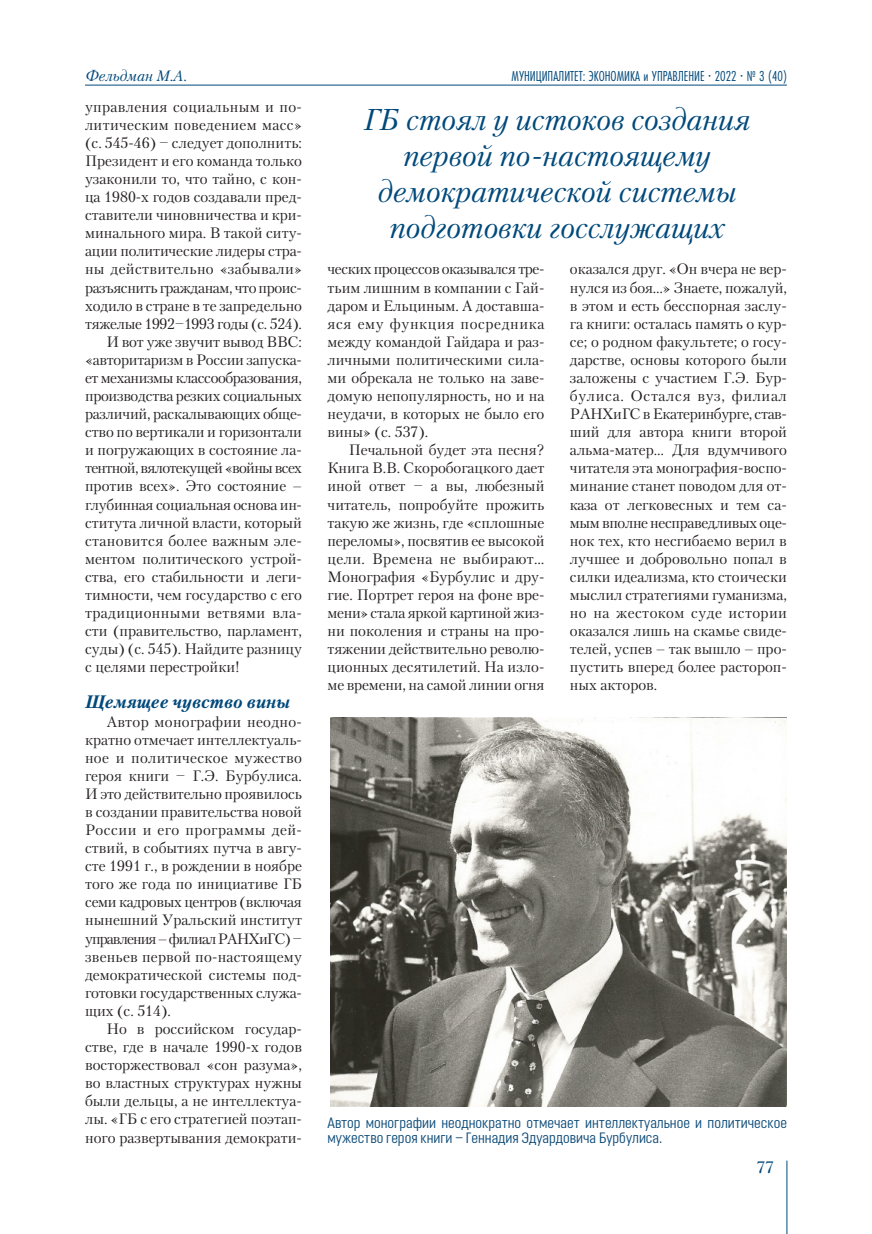
<style>
.page{position:relative;width:872px;height:1234px;background:#fff}
.page>*{position:absolute;margin:0;border:0;box-sizing:border-box;transform-origin:0 0}
.t1{font:italic 30px/36.2px "Petersburg";color:#01497b;text-align:center}
.t2{font:italic 700 18px "Petersburg";color:#01497b}
.t3{font:16.5px "Petersburg";color:#01497b}
.t4{font:15px/18px "Petersburg";color:#231f20;text-align:justify}
.t5{font:15px/15px "Opinion Pro Condensed";color:#0d4b78}
.t6{font:15px "Petersburg";letter-spacing:.02em;color:#231f20}
.t7{font:15px "Petersburg";letter-spacing:-.02em;color:#231f20}
.t8{font:15px "Petersburg";letter-spacing:-.03em;color:#231f20}
.t9{font:15px "Futura New Cond";color:#01497b}
.t10{font:15px "Petersburg";letter-spacing:-.045em;color:#231f20}
.t11{font:15px "Petersburg";letter-spacing:-.025em;color:#231f20}
.t12{font:15px "Petersburg";letter-spacing:.025em;color:#231f20}
.t13{font:italic 15px "Petersburg";color:#01497b}
</style>
<div class="page">
<hr style="left:85px;top:85px;width:702px;height:1px;background:#01497b">
<hr style="left:786px;top:1160px;width:1px;height:73px;background:#01497b">
<img style="left:330px;top:717px;width:457px;height:388px">
<p class="t13" style="left:85px;top:65px;width:103px">Фельдман М.А.</p>
<p class="t9" style="left:511px;top:70px;width:277px">МУНИЦИПАЛИТЕТ: ЭКОНОМИКА и УПРАВЛЕНИЕ · 2022 · № 3 (40)</p>
<p class="t6" style="left:85px;top:96px;width:218px">управления социальным и по-</p>
<p class="t6" style="left:85px;top:114px;width:218px">литическим поведением масс»</p>
<p class="t4" style="left:85px;top:134px;width:218px">(с. 545-46) ‒ следует дополнить:</p>
<p class="t4" style="left:85px;top:152px;width:218px">Президент и его команда только</p>
<p class="t4" style="left:85px;top:170px;width:218px">узаконили то, что тайно, с кон-</p>
<p class="t4" style="left:85px;top:188px;width:218px">ца 1980-х годов создавали пред-</p>
<p class="t4" style="left:85px;top:206px;width:218px">ставители чиновничества и кри-</p>
<p class="t4" style="left:85px;top:224px;width:218px">минального мира. В такой ситу-</p>
<p class="t4" style="left:85px;top:242px;width:218px">ации политические лидеры стра-</p>
<p class="t6" style="left:85px;top:259px;width:218px">ны действительно «забывали»</p>
<p class="t8" style="left:85px;top:277px;width:218px">разъяснить гражданам, что проис-</p>
<p class="t4" style="left:85px;top:296px;width:218px">ходило в стране в те запредельно</p>
<p class="t7" style="left:85px;top:313px;width:218px">тяжелые 1992‒1993 годы (с. 524).</p>
<p class="t4" style="left:106px;top:332px;width:197px">И вот уже звучит вывод ВВС:</p>
<p class="t7" style="left:85px;top:349px;width:218px">«авторитаризм в России запуска-</p>
<p class="t8" style="left:85px;top:367px;width:218px">ет механизмы классообразования,</p>
<p class="t7" style="left:85px;top:385px;width:218px">производства резких социальных</p>
<p class="t4" style="left:85px;top:405px;width:218px">различий, раскалывающих обще-</p>
<p class="t4" style="left:85px;top:423px;width:218px">ство по вертикали и горизонтали</p>
<p class="t4" style="left:85px;top:441px;width:218px">и погружающих в состояние ла-</p>
<p class="t10" style="left:85px;top:458px;width:218px">тентной, вялотекущей «войны всех</p>
<p class="t4" style="left:85px;top:477px;width:218px">против всех». Это состояние –</p>
<p class="t11" style="left:85px;top:494px;width:218px">глубинная социальная основа ин-</p>
<p class="t4" style="left:85px;top:513px;width:218px">ститута личной власти, который</p>
<p class="t6" style="left:85px;top:530px;width:218px">становится более важным эле-</p>
<p class="t4" style="left:85px;top:549px;width:218px">ментом политического устрой-</p>
<p class="t4" style="left:85px;top:567px;width:218px">ства, его стабильности и леги-</p>
<p class="t4" style="left:85px;top:585px;width:218px">тимности, чем государство с его</p>
<p class="t12" style="left:85px;top:602px;width:218px">традиционными ветвями вла-</p>
<p class="t4" style="left:85px;top:621px;width:218px">сти (правительство, парламент,</p>
<p class="t4" style="left:85px;top:640px;width:218px">суды) (с. 545). Найдите разницу</p>
<p class="t4" style="left:85px;top:658px;width:156px">с целями перестройки!</p>
<p class="t2" style="left:85px;top:690px;width:206px">Щемящее чувство вины</p>
<p class="t4" style="left:85px;top:712px;width:218px;text-indent:21px">Автор монографии неодно&shy;кратно отмечает интеллектуаль&shy;ное и политическое мужество героя книги ‒ Г.Э. Бурбулиса.<br>И это действительно проявилось в создании правительства новой России и его программы дей&shy;ствий, в событиях путча в авгу&shy;сте 1991 г., в рождении в ноябре того же года по инициативе ГБ семи кадровых центров (включая нынешний Уральский институт управления–филиалРАНХиГС)‒ звеньев первой по-настоящему демократической системы под&shy;готовки государственных служа&shy;щих (с. 514).</p>
<p class="t4" style="left:85px;top:1019px;width:218px;text-indent:21px">Но в российском государ&shy;стве, где в начале 1990-х годов восторжествовал «сон разума», во властных структурах нужны были дельцы, а не интеллектуа&shy;лы. «ГБ с его стратегией поэтап&shy;ного развертывания демократи-</p>
<h1 class="t1" style="left:364px;top:101px;width:388px">ГБ стоял у истоков создания первой по-настоящему демократической системы подготовки госслужащих</h1>
<p class="t4" style="left:570px;top:260px;width:218px">оказался друг. «Он вчера не вер&shy;нулся из боя…» Знаете, пожалуй, в этом и есть бесспорная заслу&shy;га книги: осталась память о кур&shy;се; о родном факультете; о госу&shy;дарстве, основы которого были заложены с участием Г.Э. Бур&shy;булиса. Остался вуз, филиал РАНХиГС в Екатеринбурге, став&shy;ший для автора книги второй альма-матер… Для вдумчивого читателя эта монография-воспо&shy;минание станет поводом для от&shy;каза от легковесных и тем са&shy;мым вполне несправедливых оце&shy;нок тех, кто несгибаемо верил в лучшее и добровольно попал в силки идеализма, кто стоически мыслил стратегиями гуманизма, но на жестоком суде истории оказался лишь на скамье свиде&shy;телей, успев – так вышло – про&shy;пустить вперед более растороп&shy;ных акторов.</p>
<p class="t4" style="left:327px;top:260px;width:218px">ческих процессов оказывался тре&shy;тьим лишним в компании с Гай&shy;даром и Ельциным. А доставша&shy;яся ему функция посредника между командой Гайдара и раз&shy;личными политическими сила&shy;ми обрекала не только на заве&shy;домую непопулярность, но и на неудачи, в которых не было его вины» (с. 537).</p>
<p class="t4" style="left:327px;top:441px;width:218px;text-indent:21px">Печальной будет эта песня?<br>Книга В.В. Скоробогацкого дает иной ответ ‒ а вы, любезный читатель, попробуйте прожить такую же жизнь, где «сплошные переломы», посвятив ее высокой цели. Времена не выбирают… Монография «Бурбулис и дру&shy;гие. Портрет героя на фоне вре&shy;мени» стала яркой картиной жиз&shy;ни поколения и страны на про&shy;тяжении действительно револю&shy;ционных десятилетий. На изло&shy;ме времени, на самой линии огня</p>
<p class="t5" style="left:327px;top:1115px;width:461px">Автор монографии неоднократно отмечает интеллектуальное и политическое мужество героя книги ‒ Геннадия Эдуардовича Бурбулиса.</p>
<p class="t3" style="left:757px;top:1156px;width:19px">77</p>
</div>
